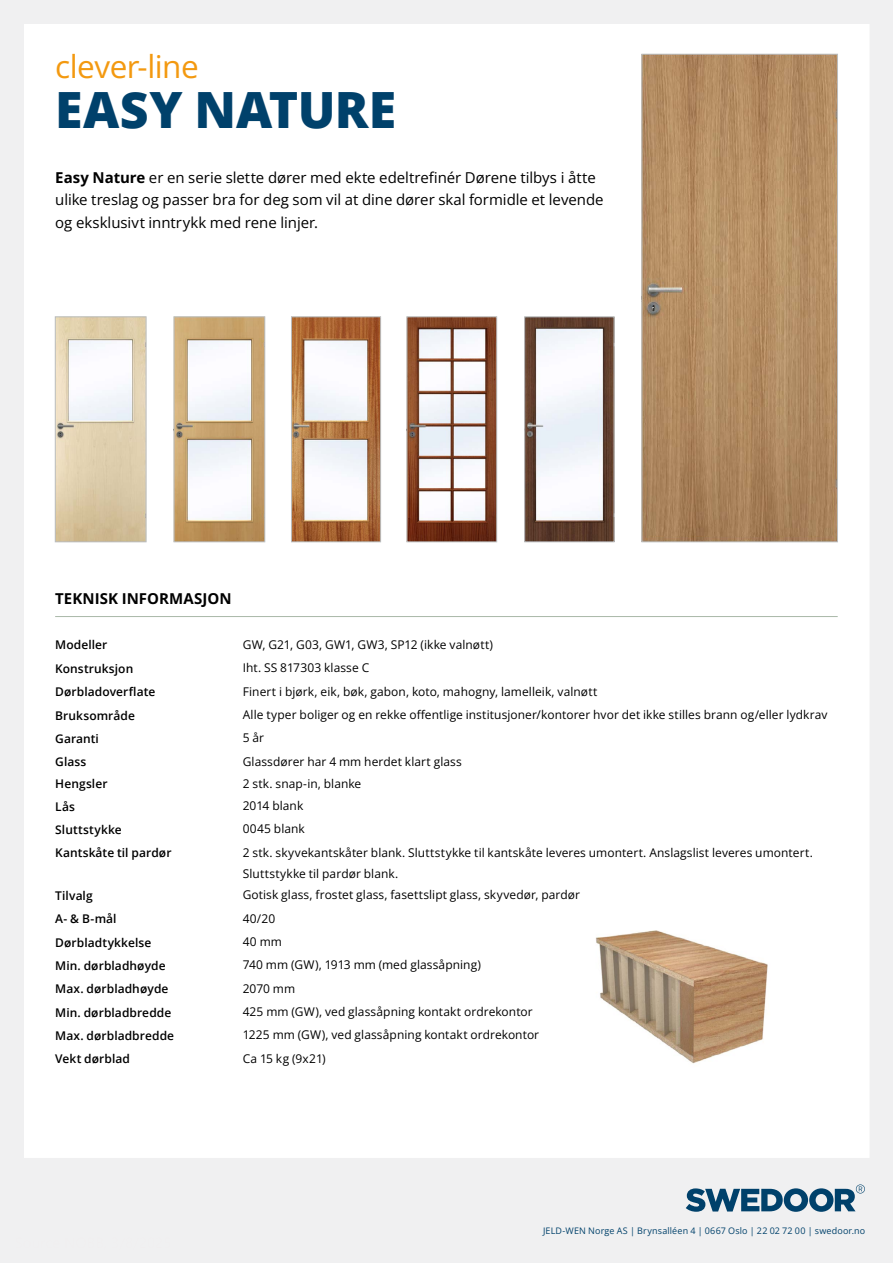
<style>
.page{position:relative;width:893px;height:1263px;background:#fff}
.page>*{position:absolute;margin:0;border:0;box-sizing:border-box;transform-origin:0 0}
.t1{font:800 49.95px "Open Sans";color:#00416b}
.t2{font:31.5px "Open Sans";letter-spacing:-.015em;color:#f39910}
.t3{font:15px/22.5px "Open Sans";letter-spacing:-.005em;color:#000}
.t4{font:700 15px "Open Sans";letter-spacing:.005em;color:#000}
.t5{font:12px/21px "Open Sans";letter-spacing:.005em;color:#000}
.t6{font:600 12px "Open Sans";letter-spacing:.005em;color:#000}
.t7{font:9px "Open Sans";letter-spacing:.02em;color:#00416b}
.s1{font-weight:700}
</style>
<div class="page">
<div style="left:1px;top:0;width:892px;height:24px;background:#f0f0f1"></div>
<div style="left:869px;top:0;width:24px;height:1263px;background:#f0f0f1"></div>
<div style="left:0;top:0;width:24px;height:1263px;background:#f0f0f1"></div>
<div style="left:1px;top:1158px;width:892px;height:105px;background:#f0f0f1"></div>
<svg style="left:686px;top:1184px;width:179px;height:28px"></svg>
<img style="left:644px;top:56px;width:192px;height:484px">
<div style="left:642px;top:54px;width:196px;height:488px;border:1px solid #bbbdbe"></div>
<img style="left:409px;top:319px;width:86px;height:221px">
<div style="left:407px;top:317px;width:90px;height:225px;border:1px solid #bbbdbe"></div>
<img style="left:57px;top:319px;width:87px;height:221px">
<div style="left:55px;top:317px;width:91px;height:225px;border:1px solid #bbbdbe"></div>
<img style="left:176px;top:319px;width:87px;height:221px">
<div style="left:174px;top:317px;width:91px;height:225px;border:1px solid #bbbdbe"></div>
<img style="left:293px;top:319px;width:86px;height:221px">
<div style="left:291px;top:317px;width:90px;height:225px;border:1px solid #bbbdbe"></div>
<hr style="left:55px;top:616px;width:783px;height:1px;background:#a9b8a8">
<img style="left:595px;top:930px;width:173px;height:134px">
<img style="left:526px;top:319px;width:86px;height:221px">
<div style="left:524px;top:317px;width:90px;height:225px;border:1px solid #bbbdbe"></div>
<h2 class="t2" style="left:55px;top:45px;width:145px">clever-line</h2>
<h1 class="t1" style="left:55px;top:72px;width:342px">EASY NATURE</h1>
<p class="t3" style="left:55px;top:166px;width:550px"><span class="s1">Easy Nature</span> er en serie slette dører med ekte edeltrefinér Dørene tilbys i åtte ulike treslag og passer bra for deg som vil at dine dører skal formidle et levende og eksklusivt inntrykk med rene linjer.</p>
<p class="t4" style="left:55px;top:589px;width:178px">TEKNISK INFORMASJON</p>
<p class="t6" style="left:55px;top:637px;width:54px">Modeller</p>
<p class="t5" style="left:243px;top:634px;width:252px">GW, G21, G03, GW1, GW3, SP12 (ikke valnøtt)</p>
<p class="t6" style="left:55px;top:660px;width:80px">Konstruksjon</p>
<p class="t5" style="left:243px;top:657px;width:128px">Iht. SS 817303 klasse C</p>
<p class="t6" style="left:55px;top:683px;width:102px">Dørbladoverflate</p>
<p class="t5" style="left:243px;top:680px;width:356px">Finert i bjørk, eik, bøk, gabon, koto, mahogny, lamelleik, valnøtt</p>
<p class="t6" style="left:55px;top:707px;width:81px">Bruksområde</p>
<p class="t5" style="left:243px;top:704px;width:586px">Alle typer boliger og en rekke offentlige institusjoner/kontorer hvor det ikke stilles brann og/eller lydkrav</p>
<p class="t6" style="left:55px;top:730px;width:45px">Garanti</p>
<p class="t5" style="left:243px;top:727px;width:23px">5 år</p>
<p class="t6" style="left:55px;top:754px;width:33px">Glass</p>
<p class="t5" style="left:243px;top:750px;width:221px">Glassdører har 4 mm herdet klart glass</p>
<p class="t6" style="left:55px;top:776px;width:54px">Hengsler</p>
<p class="t5" style="left:243px;top:772px;width:120px">2 stk. snap-in, blanke</p>
<p class="t6" style="left:55px;top:798px;width:21px">Lås</p>
<p class="t5" style="left:243px;top:795px;width:62px">2014 blank</p>
<p class="t6" style="left:55px;top:821px;width:68px">Sluttstykke</p>
<p class="t5" style="left:243px;top:818px;width:64px">0045 blank</p>
<p class="t6" style="left:55px;top:845px;width:118px">Kantskåte til pardør</p>
<p class="t5" style="left:243px;top:842px;width:572px">2 stk. skyvekantskåter blank. Sluttstykke til kantskåte leveres umontert. Anslagslist leveres umontert.<br>Sluttstykke til pardør blank.</p>
<p class="t6" style="left:55px;top:887px;width:39px">Tilvalg</p>
<p class="t5" style="left:243px;top:884px;width:339px">Gotisk glass, frostet glass, fasettslipt glass, skyvedør, pardør</p>
<p class="t6" style="left:55px;top:910px;width:63px">A- &amp; B-mål</p>
<p class="t5" style="left:243px;top:907px;width:34px">40/20</p>
<p class="t6" style="left:55px;top:934px;width:98px">Dørbladtykkelse</p>
<p class="t5" style="left:243px;top:931px;width:41px">40 mm</p>
<p class="t6" style="left:55px;top:957px;width:112px">Min. dørbladhøyde</p>
<p class="t5" style="left:243px;top:954px;width:240px">740 mm (GW), 1913 mm (med glassåpning)</p>
<p class="t6" style="left:55px;top:981px;width:115px">Max. dørbladhøyde</p>
<p class="t5" style="left:243px;top:977px;width:54px">2070 mm</p>
<p class="t6" style="left:55px;top:1004px;width:118px">Min. dørbladbredde</p>
<p class="t5" style="left:243px;top:1001px;width:292px">425 mm (GW), ved glassåpning kontakt ordrekontor</p>
<p class="t6" style="left:55px;top:1027px;width:120px">Max. dørbladbredde</p>
<p class="t5" style="left:243px;top:1024px;width:298px">1225 mm (GW), ved glassåpning kontakt ordrekontor</p>
<p class="t6" style="left:55px;top:1051px;width:76px">Vekt dørblad</p>
<p class="t5" style="left:243px;top:1048px;width:85px">Ca 15 kg (9x21)</p>
<p class="t7" style="left:543px;top:1225px;width:324px">JELD-WEN Norge AS | Brynsalléen 4 | 0667 Oslo | 22 02 72 00 | swedoor.no</p>
</div>
